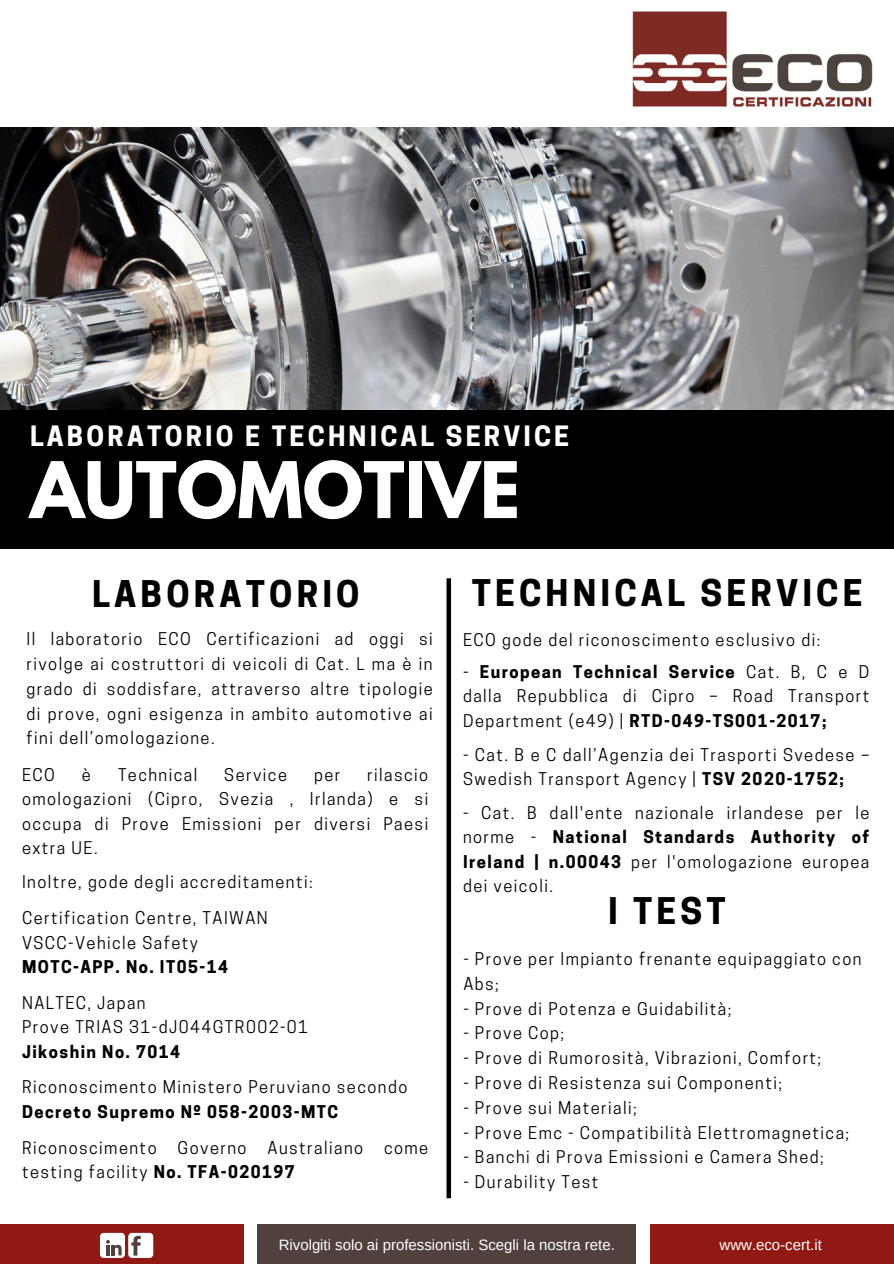
<style>
.page{position:relative;width:894px;height:1264px;background:#fff}
.page>*{position:absolute;margin:0;border:0;box-sizing:border-box;transform-origin:0 0}
.t1{font:700 69px "League Spartan";color:#fff}
.t2{font:700 34.5px "Cooper Hewitt";letter-spacing:.12em;color:#000}
.t3{font:700 26.25px "Cooper Hewitt";letter-spacing:.12em;color:#fff}
.t4{font:16.5px/24.5px "Cooper Hewitt";letter-spacing:.085em;color:#000}
.t5{font:15px "Arimo";color:#fff}
.t6{font:14.85px "Arimo";color:#fff}
.s1{font-weight:700}
</style>
<div class="page">
<img style="left:632px;top:11px;width:241px;height:96px">
<img style="left:0;top:127px;width:893px;height:283px">
<div style="left:0;top:410px;width:893px;height:138px;background:#000"></div>
<div style="left:0;top:1224px;width:244px;height:39px;background:#901914"></div>
<div style="left:100px;top:1232px;width:25px;height:25px;background:#fff;border-radius:4px"></div>
<svg style="left:106px;top:1240px;width:16px;height:15px"></svg>
<div style="left:128px;top:1232px;width:25px;height:25px;background:#fff;border-radius:4px"></div>
<svg style="left:131px;top:1235px;width:10px;height:20px"></svg>
<div style="left:649px;top:1224px;width:244px;height:39px;background:#901914"></div>
<div style="left:257px;top:1224px;width:379px;height:39px;background:#51413e"></div>
<div style="left:446px;top:578px;width:5px;height:620px;background:#000"></div>
<h3 class="t3" style="left:30px;top:426px;width:540px">LABORATORIO E TECHNICAL SERVICE</h3>
<h3 class="t1" style="left:30px;top:456px;width:491px">AUTOMOTIVE</h3>
<h3 class="t2" style="left:92px;top:580px;width:269px">LABORATORIO</h3>
<h3 class="t4" style="left:26px;top:629px;width:407px;text-align:justify">Il laboratorio ECO Certificazioni ad oggi si rivolge ai costruttori di veicoli di Cat. L ma è in grado di soddisfare, attraverso altre tipologie di prove, ogni esigenza in ambito automotive ai fini dell’omologazione.</h3>
<h3 class="t4" style="left:22px;top:764px;width:34px">ECO</h3>
<h3 class="t4" style="left:82px;top:764px;width:10px">è</h3>
<h3 class="t4" style="left:118px;top:764px;width:81px">Technical</h3>
<h3 class="t4" style="left:224px;top:764px;width:64px">Service</h3>
<h3 class="t4" style="left:314px;top:764px;width:28px">per</h3>
<h3 class="t4" style="left:22px;top:764px;width:407px;text-align:justify;text-indent:345px">rilascio omologazioni (Cipro, Svezia , Irlanda) e si occupa di Prove Emissioni per diversi Paesi extra UE.</h3>
<h3 class="t4" style="left:22px;top:871px;width:292px">Inoltre, gode degli accreditamenti:</h3>
<h3 class="t4" style="left:22px;top:908px;width:247px">Certification Centre, TAIWAN<br>VSCC-Vehicle Safety<br><span class="s1">MOTC-APP. No. IT05-14</span></h3>
<h3 class="t4" style="left:22px;top:992px;width:287px">NALTEC, Japan<br>Prove TRIAS 31-dJ044GTR002-01<br><span class="s1">Jikoshin No. 7014</span></h3>
<h1 class="t4" style="left:22px;top:1077px;width:387px">Riconoscimento Ministero Peruviano secondo<br><span class="s1">Decreto Supremo Nº 058-2003-MTC</span></h1>
<h3 class="t4" style="left:22px;top:1137px;width:136px">Riconoscimento</h3>
<h3 class="t4" style="left:177px;top:1137px;width:70px">Governo</h3>
<h3 class="t4" style="left:267px;top:1137px;width:97px">Australiano</h3>
<h3 class="t4" style="left:384px;top:1137px;width:46px">come</h3>
<h3 class="t4" style="left:22px;top:1161px;width:274px">testing facility <span class="s1">No. TFA-020197</span></h3>
<p class="t2" style="left:471px;top:580px;width:392px">TECHNICAL SERVICE</p>
<h3 class="t4" style="left:463px;top:629px;width:358px">ECO gode del riconoscimento esclusivo di:</h3>
<h3 class="t4" style="left:463px;top:661px;width:407px;text-align:justify">- <span class="s1">European Technical Service</span> Cat. B, C e D dalla Repubblica di Cipro – Road Transport Department (e49) | <span class="s1">RTD-049-TS001-2017;</span></h3>
<h3 class="t4" style="left:463px;top:744px;width:407px">- Cat. B e C dall’Agenzia dei Trasporti Svedese –<br>Swedish Transport Agency | <span class="s1">TSV 2020-1752;</span></h3>
<h1 class="t4" style="left:463px;top:802px;width:407px;text-align:justify">- Cat. B dall'ente nazionale irlandese per le norme - <span class="s1">National Standards Authority of Ireland | n.00043</span> per l'omologazione europea dei veicoli.</h1>
<p class="t2" style="left:608px;top:897px;width:119px">I TEST</p>
<p class="t4" style="left:463px;top:948px;width:399px">- Prove per Impianto frenante equipaggiato con<br>Abs;</p>
<p class="t4" style="left:463px;top:998px;width:269px">- Prove di Potenza e Guidabilità;</p>
<p class="t4" style="left:463px;top:1023px;width:102px">- Prove Cop;</p>
<p class="t4" style="left:463px;top:1047px;width:359px">- Prove di Rumorosità, Vibrazioni, Comfort;</p>
<p class="t4" style="left:463px;top:1072px;width:320px">- Prove di Resistenza sui Componenti;</p>
<p class="t4" style="left:463px;top:1097px;width:175px">- Prove sui Materiali;</p>
<p class="t4" style="left:463px;top:1122px;width:387px">- Prove Emc - Compatibilità Elettromagnetica;</p>
<p class="t4" style="left:463px;top:1146px;width:362px">- Banchi di Prova Emissioni e Camera Shed;</p>
<p class="t4" style="left:463px;top:1171px;width:136px">- Durability Test</p>
<p class="t6" style="left:294px;top:1229px;width:336px">Rivolgiti solo ai professionisti. Scegli la nostra rete.</p>
<p class="t5" style="left:719px;top:1229px;width:104px">www.eco-cert.it</p>
<p class="t5" style="left:278px;top:1236px;width:337px">Rivolgiti solo ai professionisti. Scegli la nostra rete.</p>
<p class="t5" style="left:719px;top:1236px;width:104px">www.eco-cert.it</p>
</div>
